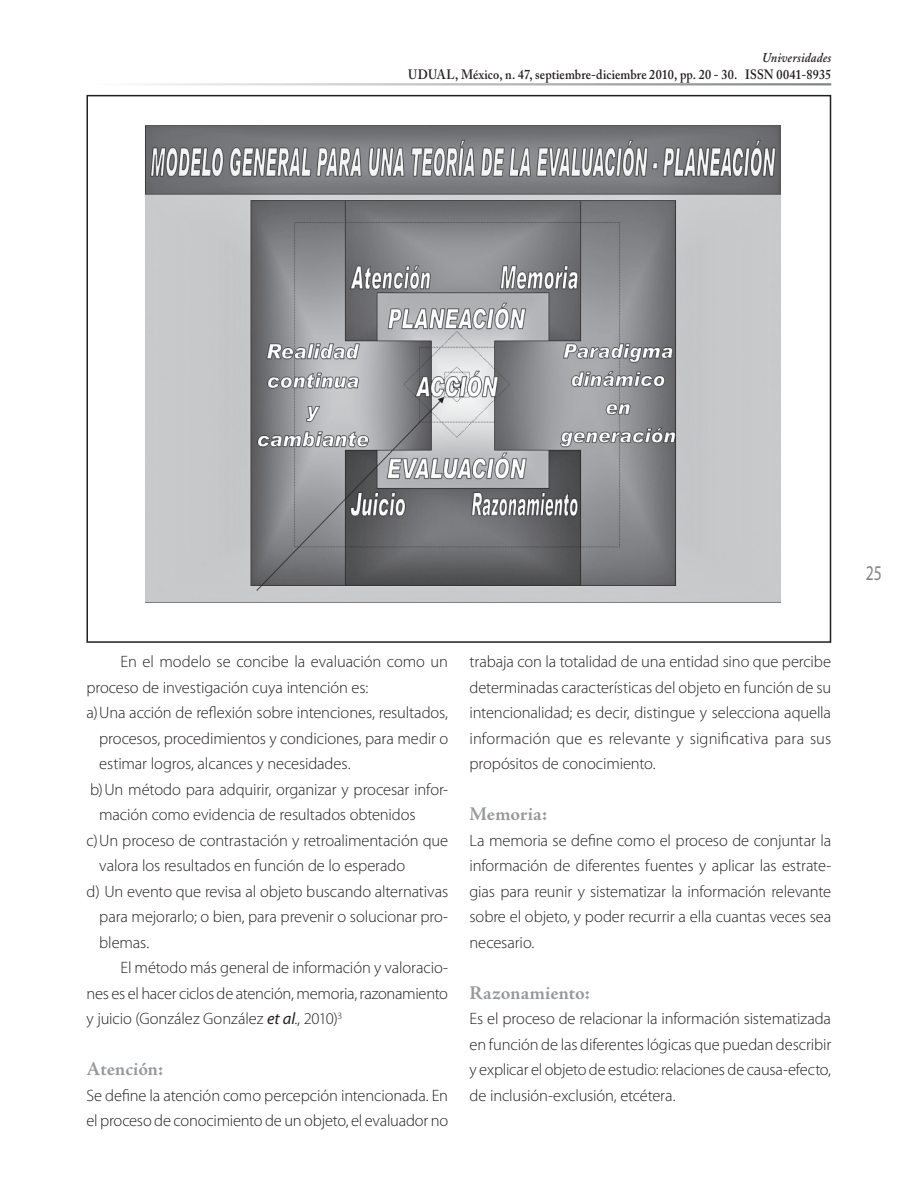
<style>
.page{position:relative;width:916px;height:1192px;background:#fff}
.page>*{position:absolute;margin:0;border:0;box-sizing:border-box;transform-origin:0 0}
.t1{font:21px "Myriad Pro";color:#808285;scale:.75 1}
.t2{font:700 19.5px "Adobe Jenson Pro";color:#97999c}
.t3{font:300 16.5px/25.5px "Myriad Pro";letter-spacing:-.01em;color:#231f20;text-align:justify}
.t4{font:600 13.5px "Adobe Caslon Pro";letter-spacing:.01em;color:#231f20;scale:.9 1}
.t5{font:italic 600 13.5px "Adobe Caslon Pro";letter-spacing:.015em;color:#231f20;scale:.9 1}
.s1{font-weight:400;font-style:italic}
</style>
<div class="page">
<img style="left:145px;top:125px;width:636px;height:478px">
<p class="t5" style="left:761px;top:50px;width:78px">Universidades</p>
<p class="t4" style="left:408px;top:66px;width:471px">UDUAL, México, n. 47, septiembre-diciembre 2010, pp. 20 - 30. ISSN 0041-8935</p>
<p class="t3" style="left:120px;top:649px;width:329px">En el modelo se concibe la evaluación como un</p>
<p class="t3" style="left:86px;top:674px;width:283px">proceso de investigación cuya intención es:</p>
<p class="t3" style="left:86px;top:700px;width:363px">a)Una acción de reflexión sobre intenciones, resultados,</p>
<p class="t3" style="left:99px;top:725px;width:350px">procesos, procedimientos y condiciones, para medir o</p>
<p class="t3" style="left:99px;top:751px;width:253px">estimar logros, alcances y necesidades.</p>
<p class="t3" style="left:90px;top:776px;width:359px">b)Un método para adquirir, organizar y procesar infor-</p>
<p class="t3" style="left:99px;top:802px;width:318px">mación como evidencia de resultados obtenidos</p>
<p class="t3" style="left:86px;top:827px;width:363px">c)Un proceso de contrastación y retroalimentación que</p>
<p class="t3" style="left:99px;top:853px;width:307px">valora los resultados en función de lo esperado</p>
<p class="t3" style="left:86px;top:878px;width:363px">d) Un evento que revisa al objeto buscando alternativas</p>
<p class="t3" style="left:99px;top:904px;width:350px">para mejorarlo; o bien, para prevenir o solucionar pro-</p>
<p class="t3" style="left:99px;top:929px;width:52px">blemas.</p>
<p class="t3" style="left:120px;top:955px;width:329px">El método más general de información y valoracio-</p>
<p class="t3" style="left:86px;top:980px;width:363px">nes es el hacer ciclos de atención, memoria, razonamiento</p>
<p class="t3" style="left:86px;top:1006px;width:257px">y juicio (González González <span class="s1">et al</span>., 2010)<sup>3</sup></p>
<p class="t2" style="left:86px;top:1058px;width:78px">Atención:</p>
<p class="t3" style="left:86px;top:1082px;width:363px">Se define la atención como percepción intencionada. En el proceso de conocimiento de un objeto, el evaluador no</p>
<p class="t3" style="left:469px;top:649px;width:363px">trabaja con la totalidad de una entidad sino que percibe determinadas características del objeto en función de su intencionalidad; es decir, distingue y selecciona aquella información que es relevante y significativa para sus propósitos de conocimiento.</p>
<p class="t2" style="left:469px;top:803px;width:79px">Memoria:</p>
<p class="t3" style="left:469px;top:827px;width:363px">La memoria se define como el proceso de conjuntar la información de diferentes fuentes y aplicar las estrate&shy;gias para reunir y sistematizar la información relevante sobre el objeto, y poder recurrir a ella cuantas veces sea necesario.</p>
<p class="t2" style="left:469px;top:981px;width:122px">Razonamiento:</p>
<p class="t3" style="left:469px;top:1006px;width:363px">Es el proceso de relacionar la información sistematizada en función de las diferentes lógicas que puedan describir y explicar el objeto de estudio: relaciones de causa-efecto, de inclusión-exclusión, etcétera.</p>
<p class="t1" style="left:865px;top:560px;width:21px">25</p>
</div>
